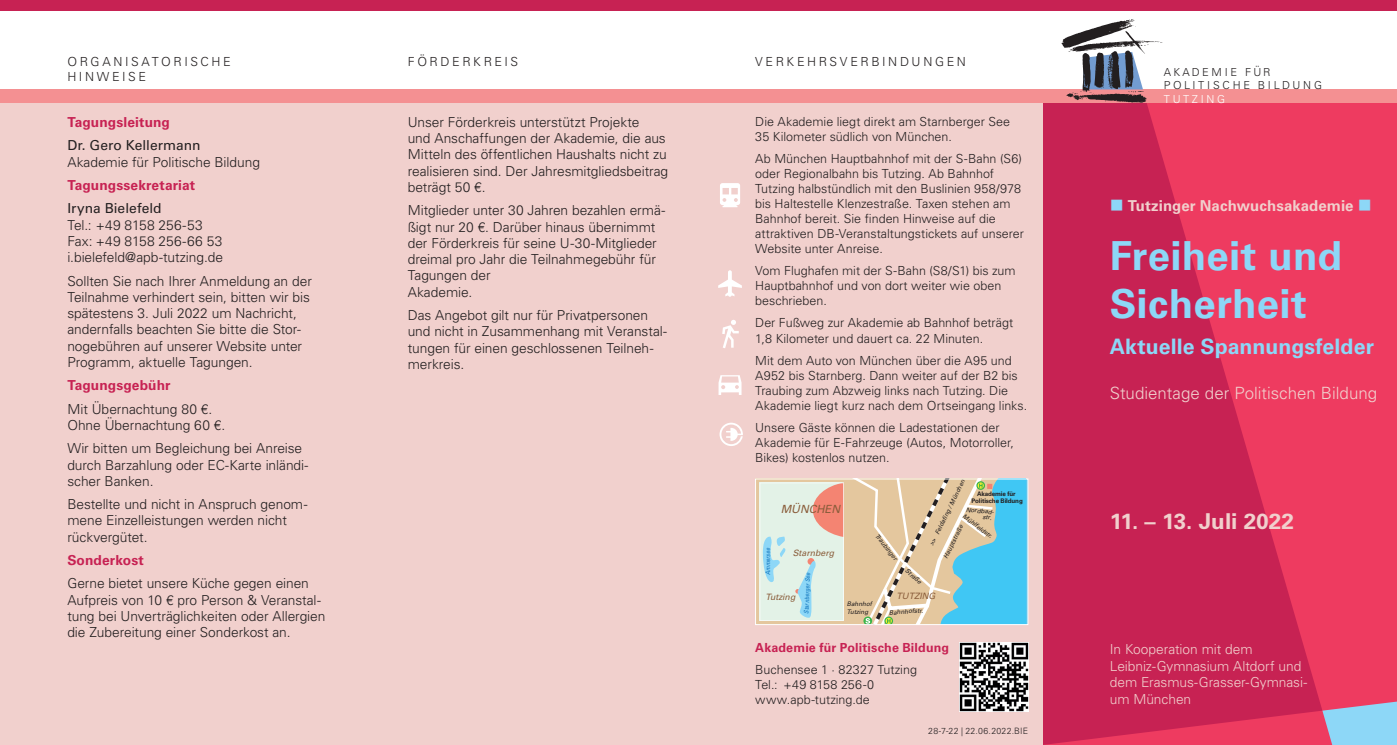
<style>
.page{position:relative;width:1397px;height:745px;background:#fff}
.page>*{position:absolute;margin:0;border:0;box-sizing:border-box;transform-origin:0 0}
.Titel_1_hblau_32_34p{font:700 40px/48px "Univers LT Std";letter-spacing:.01em;color:#8dd7f7}
.Titel_Termin_18_21p{font:700 21.88px "Univers LT Std";color:#f1d0cd}
.Titel_2_hblau_24_25p{font:700 21.25px "Univers LT Std";color:#8dd7f7}
.Titel_3_sand_15p{font:300 16.88px "Univers LT Std";color:#f1d0cd}
.Titel_Serie_sand_12p{font:700 15px "Univers LT Std";letter-spacing:.005em;color:#f1d0cd}
.Fließtext_10{font:300 13.75px/16.2px "Univers LT Std";letter-spacing:-.005em;color:#231f20}
.Titel_Koopera_hell_1{font:300 13.75px/16.5px "Univers LT Std";letter-spacing:-.005em;color:#f1d0cd}
.Programm-Zwiti_rot_1{font:700 13.75px "Univers LT Std";letter-spacing:.005em;color:#c72253}
.Programm_Fließtext_1{font:300 12.5px/15px "Univers LT Std";color:#231f20}
.Rubrik{font:300 12.5px/15px "Univers LT Std";letter-spacing:.205em;color:#231f20}
.Programm-Zwiti_rot_1-2{font:700 12.5px "Univers LT Std";letter-spacing:.01em;color:#c72253}
.t1{font:italic 11.25px "Univers LT Std";color:#8a5d3b}
.t2{font:300 11px "Univers LT Std";letter-spacing:.245em;color:#231f20}
.t3{font:300 11px "Univers LT Std";letter-spacing:.2em;color:#231f20}
.t4{font:300 11px "Univers LT Std";letter-spacing:.25em;color:#fff}
.t5{font:italic 8.75px "Univers LT Std";color:#8a5d3b}
.Tagungsnummer{font:300 8.75px "Univers LT Std";letter-spacing:.03em;color:#231f20}
.t6{font:italic 6.25px/7.5px "Univers LT Std";color:#231f20}
.t7{font:700 6.25px/6.9px "Univers LT Std";letter-spacing:-.02em;color:#231f20;text-align:center}
.t8{font:italic condensed 6.25px "Univers LT Std";color:#1074bc}
.s1{font-weight:400}
.s2{color:#8dd7f7}
</style>
<div class="page">
<div style="left:1042px;top:103px;width:354px;height:641px;background:#ee3b60"></div>
<svg style="left:1042px;top:103px;width:280px;height:641px;fill:#c72253"></svg>
<div style="left:0;top:103px;width:1042px;height:641px;background:#f1d0cd"></div>
<div style="left:0;top:0;width:1396px;height:11px;background:#c72253"></div>
<div style="left:0;top:89px;width:1396px;height:14px;background:#f49092"></div>
<svg style="left:1061px;top:19px;width:101px;height:84px"></svg>
<svg style="left:759px;top:480px;width:266px;height:142px"></svg>
<div style="left:755px;top:478px;width:273px;height:146px;border:1px solid #fff"></div>
<img style="left:959px;top:642px;width:69px;height:68px">
<svg style="left:720px;top:183px;width:20px;height:24px"></svg>
<svg style="left:722px;top:320px;width:16px;height:28px"></svg>
<svg style="left:719px;top:422px;width:23px;height:24px"></svg>
<svg style="left:718px;top:375px;width:23px;height:20px"></svg>
<svg style="left:718px;top:270px;width:23px;height:26px"></svg>
<svg style="left:1322px;top:701px;width:74px;height:43px"></svg>
<p class="Rubrik" style="left:67px;top:54px;width:165px">ORGANISATORISCHE<br>HINWEISE</p>
<p class="Programm-Zwiti_rot_1" style="left:67px;top:114px;width:104px">Tagungsleitung</p>
<p class="Fließtext_10" style="left:67px;top:137px;width:194px"><span class="s1">Dr. Gero Kellermann<br></span>Akademie für Politische Bildung</p>
<p class="Programm-Zwiti_rot_1" style="left:67px;top:177px;width:129px">Tagungssekretariat</p>
<p class="Fließtext_10" style="left:67px;top:200px;width:157px"><span class="s1">Iryna Bielefeld<br></span>Tel.: +49 8158 256-53<br>Fax: +49 8158 256-66 53 i.bielefeld@apb-tutzing.de</p>
<p class="Fließtext_10" style="left:67px;top:272px;width:246px">Sollten Sie nach Ihrer Anmeldung an der Teilnahme verhindert sein, bitten wir bis spätestens 3. Juli 2022 um Nachricht, andernfalls beachten Sie bitte die Stor&shy;nogebühren auf unserer Website unter Programm, aktuelle Tagungen.</p>
<p class="Programm-Zwiti_rot_1" style="left:67px;top:377px;width:105px">Tagungsgebühr</p>
<p class="Fließtext_10" style="left:67px;top:400px;width:159px">Mit Übernachtung 80 €.<br>Ohne Übernachtung 60 €.</p>
<p class="Fließtext_10" style="left:67px;top:440px;width:242px">Wir bitten um Begleichung bei Anreise durch Barzahlung oder EC-Karte inländi&shy;scher Banken.</p>
<p class="Fließtext_10" style="left:67px;top:496px;width:241px">Bestellte und nicht in Anspruch genom&shy;mene Einzelleistungen werden nicht rückvergütet.</p>
<p class="Programm-Zwiti_rot_1" style="left:67px;top:551px;width:78px">Sonderkost</p>
<p class="Fließtext_10" style="left:67px;top:575px;width:259px">Gerne bietet unsere Küche gegen einen Aufpreis von 10 € pro Person &amp; Veranstal&shy;tung bei Unverträglichkeiten oder Allergien die Zubereitung einer Sonderkost an.</p>
<p class="Rubrik" style="left:407px;top:54px;width:112px">FÖRDERKREIS</p>
<p class="Fließtext_10" style="left:407px;top:114px;width:262px">Unser Förderkreis unterstützt Projekte<br>und Anschaffungen der Akademie, die aus Mitteln des öffentlichen Haushalts nicht zu realisieren sind. Der Jahresmitgliedsbeitrag beträgt 50 €.</p>
<p class="Fließtext_10" style="left:407px;top:202px;width:259px">Mitglieder unter 30 Jahren bezahlen ermä&shy;ßigt nur 20 €. Darüber hinaus übernimmt der Förderkreis für seine U-30-Mitglieder dreimal pro Jahr die Teilnahmegebühr für<br>Tagungen der<br>Akademie.</p>
<p class="Fließtext_10" style="left:407px;top:307px;width:261px">Das Angebot gilt nur für Privatpersonen und nicht in Zusammenhang mit Veranstal&shy;tungen für einen geschlossenen Teilneh&shy;merkreis.</p>
<p class="Rubrik" style="left:755px;top:54px;width:212px">VERKEHRSVERBINDUNGEN</p>
<p class="Programm_Fließtext_1" style="left:755px;top:114px;width:256px">Die Akademie liegt direkt am Starnberger See<br>35 Kilometer südlich von München.</p>
<p class="Programm_Fließtext_1" style="left:755px;top:151px;width:270px">Ab München Hauptbahnhof mit der S-Bahn (S6) oder Regionalbahn bis Tutzing. Ab Bahnhof Tutzing halbstündlich mit den Buslinien 958/978 bis Haltestelle Klenzestraße. Taxen stehen am Bahnhof bereit. Sie finden Hinweise auf die attraktiven DB-Veranstaltungstickets auf unserer Website unter Anreise.</p>
<p class="Programm_Fließtext_1" style="left:755px;top:263px;width:262px">Vom Flughafen mit der S-Bahn (S8/S1) bis zum<br>Hauptbahnhof und von dort weiter wie oben beschrieben.</p>
<p class="Programm_Fließtext_1" style="left:755px;top:315px;width:259px">Der Fußweg zur Akademie ab Bahnhof beträgt<br>1,8 Kilometer und dauert ca. 22 Minuten.</p>
<p class="Programm_Fließtext_1" style="left:755px;top:352px;width:273px">Mit dem Auto von München über die A95 und A952 bis Starnberg. Dann weiter auf der B2 bis Traubing zum Abzweig links nach Tutzing. Die Akademie liegt kurz nach dem Ortseingang links.</p>
<p class="Programm_Fließtext_1" style="left:755px;top:419px;width:260px">Unsere Gäste können die Ladestationen der<br>Akademie für E-Fahrzeuge (Autos, Motorroller,<br>Bikes) kostenlos nutzen.</p>
<p class="t6" style="left:927px;top:543px;width:74px;rotate:-64deg">&gt;&gt; Feldafi ng / München</p>
<p class="t7" style="left:971px;top:490px;width:53px">Akademie für<br>Politische Bildung</p>
<p class="t1" style="left:780px;top:502px;width:61px">MÜNCHEN</p>
<p class="t5" style="left:792px;top:547px;width:43px">Starnberg</p>
<p class="t8" style="left:802px;top:613px;width:43px;rotate:-88deg">Starnberger See</p>
<p class="t6" style="left:983px;top:508px;width:13px;line-height:5.5px;text-indent:-17px;rotate:6deg">Nordbad&shy;str.</p>
<p class="t6" style="left:941px;top:555px;width:38px;rotate:-64deg">H auptstraße</p>
<p class="t6" style="left:965px;top:512px;width:37px;rotate:37deg">Mühlfeldstr.</p>
<p class="t6" style="left:879px;top:531px;width:34px;rotate:52deg">Traubinger</p>
<p class="t8" style="left:763px;top:574px;width:29px;rotate:-90deg">Ammersee</p>
<p class="t6" style="left:908px;top:566px;width:21px;rotate:42deg">S traße</p>
<p class="t5" style="left:896px;top:590px;width:40px">TUTZING</p>
<p class="t5" style="left:765px;top:591px;width:31px">Tutzing</p>
<p class="t6" style="left:846px;top:599px;width:27px">Bahnhof<br>Tutzing</p>
<p class="t6" style="left:888px;top:608px;width:36px;rotate:-4deg">Bahnhofstr.</p>
<p class="Programm-Zwiti_rot_1-2" style="left:755px;top:639px;width:195px">Akademie für Politische Bildung</p>
<p class="Programm_Fließtext_1" style="left:755px;top:661px;width:163px">Buchensee 1 · 82327 Tutzing<br>Tel.: +49 8158 256-0</p>
<p class="Programm_Fließtext_1" style="left:755px;top:691px;width:116px">www.apb-tutzing.de</p>
<p class="Tagungsnummer" style="left:928px;top:725px;width:101px">28-7-22 | 22.06.2022.BIE</p>
<p class="t3" style="left:1163px;top:66px;width:108px">AKADEMIE FÜR</p>
<p class="t2" style="left:1163px;top:79px;width:159px">POLITISCHE BILDUNG</p>
<p class="t4" style="left:1163px;top:92px;width:63px">TUTZING</p>
<p class="Titel_Serie_sand_12p" style="left:1109px;top:196px;width:263px"><span class="s2">■</span> Tutzinger Nachwuchsakademie <span class="s2">■</span></p>
<p class="Titel_1_hblau_32_34p" style="left:1109px;top:231px;width:234px">Freiheit und<br>Sicherheit</p>
<p class="Titel_2_hblau_24_25p" style="left:1109px;top:333px;width:266px">Aktuelle Spannungsfelder</p>
<p class="Titel_3_sand_15p" style="left:1109px;top:382px;width:269px">Studientage der Politischen Bildung</p>
<p class="Titel_Termin_18_21p" style="left:1109px;top:508px;width:186px">11. – 13. Juli 2022</p>
<p class="Titel_Koopera_hell_1" style="left:1109px;top:640px;width:144px">In Kooperation mit dem</p>
<p class="Titel_Koopera_hell_1" style="left:1109px;top:657px;width:199px">Leibniz-Gymnasium Altdorf und dem Erasmus-Grasser-Gymnasi&shy;um München</p>
</div>
